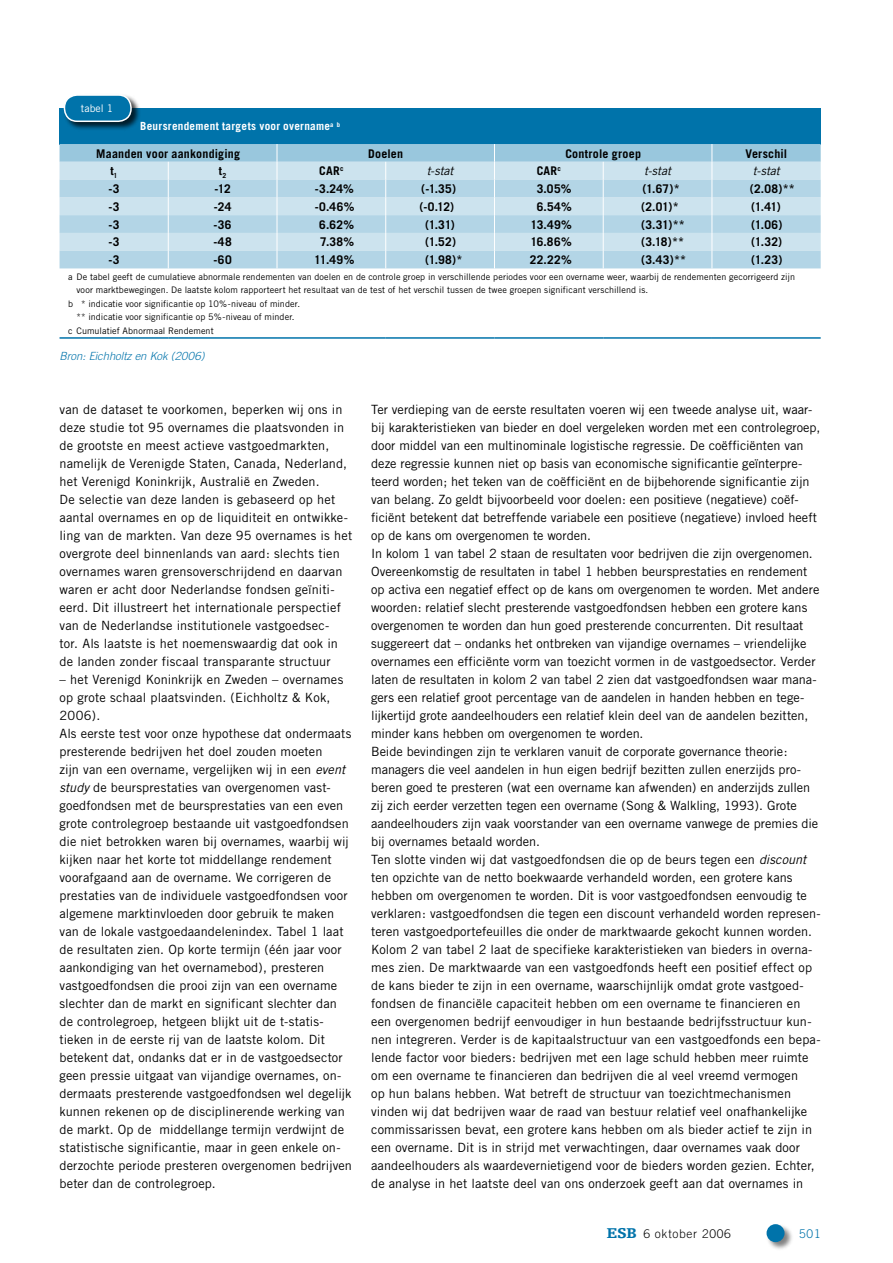
<style>
.page{position:relative;width:893px;height:1263px;background:#fff}
.page>*{position:absolute;margin:0;border:0;box-sizing:border-box;transform-origin:0 0}
.t1{font:12.75px/18px "Trade Gothic";letter-spacing:.005em;color:#000}
.t2{font:700 12px "Trade Gothic";letter-spacing:.02em;color:#000}
.t3{font:italic 12px "Trade Gothic";letter-spacing:-.005em;color:#000}
.t4{font:300 12px "Trade Gothic";letter-spacing:.06em;color:#000}
.t5{font:300 12px "Trade Gothic";color:#0073aa}
.t6{font:700 11.25px "Trade Gothic";letter-spacing:.02em;color:#fff}
.t7{font:italic 300 11.25px "Trade Gothic";color:#0073aa}
.t8{font:10.5px "Trade Gothic";color:#fff}
.t9{font:9px "Trade Gothic";letter-spacing:.01em;color:#000}
.s1{font-style:italic}
.s2{font-family:"Egyptienne F";font-weight:900;font-size:15px;color:#0073aa}
</style>
<div class="page">
<div style="left:766px;top:1223px;width:28px;height:29px;background:#000;opacity:.5"></div>
<div style="left:766px;top:1224px;width:18px;height:18px;background:#0073aa;border-radius:50%"></div>
<div style="left:60px;top:108px;width:761px;height:36px;background:#0073aa"></div>
<hr style="left:60px;top:337px;width:108px;height:2px;background:#0073aa">
<hr style="left:168px;top:337px;width:109px;height:2px;background:#0073aa">
<hr style="left:277px;top:337px;width:109px;height:2px;background:#0073aa">
<hr style="left:386px;top:337px;width:108px;height:2px;background:#0073aa">
<hr style="left:494px;top:337px;width:109px;height:2px;background:#0073aa">
<hr style="left:603px;top:337px;width:109px;height:2px;background:#0073aa">
<hr style="left:712px;top:337px;width:109px;height:2px;background:#0073aa">
<svg style="left:60px;top:144px;width:761px;height:124px;background:#bad9e8"></svg>
<div style="left:63px;top:93px;width:78px;height:39px;background:#000;opacity:.75"></div>
<div style="left:64px;top:95px;width:67px;height:26px;background:#0073aa;border-radius:13px"></div>
<div style="left:64px;top:94px;width:68px;height:28px;border:2px solid #fff;border-radius:13px"></div>
<p class="t8" style="left:81px;top:102px;width:34px">tabel 1</p>
<p class="t6" style="left:140px;top:119px;width:201px">Beursrendement targets voor overname<sup>a</sup> <sup>b</sup></p>
<p class="t2" style="left:96px;top:146px;width:145px">Maanden voor aankondiging</p>
<p class="t2" style="left:368px;top:146px;width:36px">Doelen</p>
<p class="t2" style="left:565px;top:146px;width:77px">Controle groep</p>
<p class="t2" style="left:745px;top:146px;width:43px">Verschil</p>
<p class="t2" style="left:110px;top:164px;width:9px">t<sub>1</sub></p>
<p class="t2" style="left:219px;top:164px;width:9px">t<sub>2</sub></p>
<p class="t2" style="left:319px;top:164px;width:26px">CAR<sup>c</sup></p>
<p class="t3" style="left:427px;top:164px;width:28px">t-stat</p>
<p class="t2" style="left:537px;top:164px;width:26px">CAR<sup>c</sup></p>
<p class="t3" style="left:644px;top:164px;width:28px">t-stat</p>
<p class="t3" style="left:753px;top:164px;width:28px">t-stat</p>
<p class="t2" style="left:108px;top:181px;width:13px">-3</p>
<p class="t2" style="left:215px;top:181px;width:18px">-12</p>
<p class="t2" style="left:315px;top:181px;width:40px">-3.24%</p>
<p class="t2" style="left:421px;top:181px;width:36px">(-1.35)</p>
<p class="t2" style="left:537px;top:181px;width:36px">3.05%</p>
<p class="t2" style="left:642px;top:181px;width:39px">(1.67)*</p>
<p class="t2" style="left:750px;top:181px;width:46px">(2.08)**</p>
<p class="t2" style="left:108px;top:199px;width:13px">-3</p>
<p class="t2" style="left:214px;top:199px;width:19px">-24</p>
<p class="t2" style="left:315px;top:199px;width:41px">-0.46%</p>
<p class="t2" style="left:419px;top:199px;width:36px">(-0.12)</p>
<p class="t2" style="left:537px;top:199px;width:37px">6.54%</p>
<p class="t2" style="left:641px;top:199px;width:39px">(2.01)*</p>
<p class="t2" style="left:751px;top:199px;width:31px">(1.41)</p>
<p class="t2" style="left:108px;top:217px;width:13px">-3</p>
<p class="t2" style="left:214px;top:217px;width:20px">-36</p>
<p class="t2" style="left:319px;top:217px;width:36px">6.62%</p>
<p class="t2" style="left:425px;top:217px;width:31px">(1.31)</p>
<p class="t2" style="left:530px;top:217px;width:43px">13.49%</p>
<p class="t2" style="left:641px;top:217px;width:45px">(3.31)**</p>
<p class="t2" style="left:751px;top:217px;width:33px">(1.06)</p>
<p class="t2" style="left:108px;top:235px;width:13px">-3</p>
<p class="t2" style="left:213px;top:235px;width:20px">-48</p>
<p class="t2" style="left:320px;top:235px;width:35px">7.38%</p>
<p class="t2" style="left:425px;top:235px;width:32px">(1.52)</p>
<p class="t2" style="left:530px;top:235px;width:43px">16.86%</p>
<p class="t2" style="left:641px;top:235px;width:44px">(3.18)**</p>
<p class="t2" style="left:751px;top:235px;width:32px">(1.32)</p>
<p class="t2" style="left:108px;top:253px;width:13px">-3</p>
<p class="t2" style="left:214px;top:253px;width:20px">-60</p>
<p class="t2" style="left:314px;top:253px;width:42px">11.49%</p>
<p class="t2" style="left:425px;top:253px;width:39px">(1.98)*</p>
<p class="t2" style="left:530px;top:253px;width:43px">22.22%</p>
<p class="t2" style="left:641px;top:253px;width:46px">(3.43)**</p>
<p class="t2" style="left:751px;top:253px;width:33px">(1.23)</p>
<p class="t9" style="left:68px;top:271px;width:729px">a De tabel geeft de cumulatieve abnormale rendementen van doelen en de controle groep in verschillende periodes voor een overname weer, waarbij de rendementen gecorrigeerd zijn</p>
<p class="t9" style="left:77px;top:285px;width:573px">voor marktbewegingen. De laatste kolom rapporteert het resultaat van de test of het verschil tussen de twee groepen significant verschillend is.</p>
<p class="t9" style="left:68px;top:298px;width:234px">b * indicatie voor significantie op 10%-niveau of minder.</p>
<p class="t9" style="left:77px;top:312px;width:220px">** indicatie voor significantie op 5%-niveau of minder.</p>
<p class="t9" style="left:68px;top:325px;width:147px">c Cumulatief Abnormaal Rendement</p>
<p class="t7" style="left:60px;top:349px;width:147px">Bron: Eichholtz en Kok (2006)</p>
<p class="t1" style="left:60px;top:400px;width:294px">van de dataset te voorkomen, beperken wij ons in deze studie tot 95 overnames die plaatsvonden in de grootste en meest actieve vastgoedmarkten, namelijk de Verenigde Staten, Canada, Nederland, het Verenigd Koninkrijk, Australië en Zweden.<br>De selectie van deze landen is gebaseerd op het aantal overnames en op de liquiditeit en ontwikke&shy;ling van de markten. Van deze 95 overnames is het overgrote deel binnenlands van aard: slechts tien overnames waren grensoverschrijdend en daarvan waren er acht door Nederlandse fondsen geïniti&shy;eerd. Dit illustreert het internationale perspectief van de Nederlandse institutionele vastgoedsec-<br>tor. Als laatste is het noemenswaardig dat ook in de landen zonder fiscaal transparante structuur</p>
<p class="t1" style="left:60px;top:670px;width:294px">– het Verenigd Koninkrijk en Zweden – overnames op grote schaal plaatsvinden. (Eichholtz &amp; Kok, 2006).<br>Als eerste test voor onze hypothese dat ondermaats presterende bedrijven het doel zouden moeten<br>zijn van een overname, vergelijken wij in een <span class="s1">event study</span> de beursprestaties van overgenomen vast&shy;goedfondsen met de beursprestaties van een even grote controlegroep bestaande uit vastgoedfondsen die niet betrokken waren bij overnames, waarbij wij kijken naar het korte tot middellange rendement voorafgaand aan de overname. We corrigeren de prestaties van de individuele vastgoedfondsen voor algemene marktinvloeden door gebruik te maken van de lokale vastgoedaandelenindex. Tabel 1 laat de resultaten zien. Op korte termijn (één jaar voor aankondiging van het overnamebod), presteren vastgoedfondsen die prooi zijn van een overname slechter dan de markt en significant slechter dan de controlegroep, hetgeen blijkt uit de t-statis&shy;tieken in de eerste rij van de laatste kolom. Dit betekent dat, ondanks dat er in de vastgoedsector geen pressie uitgaat van vijandige overnames, on&shy;dermaats presterende vastgoedfondsen wel degelijk kunnen rekenen op de disciplinerende werking van de markt. Op de middellange termijn verdwijnt de statistische significantie, maar in geen enkele on&shy;derzochte periode presteren overgenomen bedrijven beter dan de controlegroep.</p>
<p class="t1" style="left:371px;top:400px;width:451px">Ter verdieping van de eerste resultaten voeren wij een tweede analyse uit, waar&shy;bij karakteristieken van bieder en doel vergeleken worden met een controlegroep, door middel van een multinominale logis-tische regressie. De coëfficiënten van deze regressie kunnen niet op basis van economische significantie geïnterpre&shy;teerd worden; het teken van de coëfficiënt en de bijbehorende significantie zijn van belang. Zo geldt bijvoorbeeld voor doelen: een positieve (negatieve) coëf&shy;ficiënt betekent dat betreffende variabele een positieve (negatieve) invloed heeft op de kans om overgenomen te worden.<br>In kolom 1 van tabel 2 staan de resultaten voor bedrijven die zijn overgenomen.<br>Overeenkomstig de resultaten in tabel 1 hebben beursprestaties en rendement op activa een negatief effect op de kans om overgenomen te worden. Met andere woorden: relatief slecht presterende vastgoedfondsen hebben een grotere kans overgenomen te worden dan hun goed presterende concurrenten. Dit resultaat suggereert dat – ondanks het ontbreken van vijandige overnames – vriendelijke overnames een efficiënte vorm van toezicht vormen in de vastgoedsector. Verder laten de resultaten in kolom 2 van tabel 2 zien dat vastgoedfondsen waar mana&shy;gers een relatief groot percentage van de aandelen in handen hebben en tege&shy;lijkertijd grote aandeelhouders een relatief klein deel van de aandelen bezitten, minder kans hebben om overgenomen te worden.<br>Beide bevindingen zijn te verklaren vanuit de corporate governance theorie: managers die veel aandelen in hun eigen bedrijf bezitten zullen enerzijds pro&shy;beren goed te presteren (wat een overname kan afwenden) en anderzijds zullen zij zich eerder verzetten tegen een overname (Song &amp; Walkling, 1993). Grote aandeelhouders zijn vaak voorstander van een overname vanwege de premies die bij overnames betaald worden.<br>Ten slotte vinden wij dat vastgoedfondsen die op de beurs tegen een <span class="s1">discount </span>ten opzichte van de netto boekwaarde verhandeld worden, een grotere kans hebben om overgenomen te worden. Dit is voor vastgoedfondsen eenvoudig te verklaren: vastgoedfondsen die tegen een discount verhandeld worden represen&shy;teren vastgoedportefeuilles die onder de marktwaarde gekocht kunnen worden.<br>Kolom 2 van tabel 2 laat de specifieke karakteristieken van bieders in overna&shy;mes zien. De marktwaarde van een vastgoedfonds heeft een positief effect op de kans bieder te zijn in een overname, waarschijnlijk omdat grote vastgoed&shy;fondsen de financiële capaciteit hebben om een overname te financieren en een overgenomen bedrijf eenvoudiger in hun bestaande bedrijfsstructuur kun&shy;nen integreren. Verder is de kapitaalstructuur van een vastgoedfonds een bepa&shy;lende factor voor bieders: bedrijven met een lage schuld hebben meer ruimte om een overname te financieren dan bedrijven die al veel vreemd vermogen<br>op hun balans hebben. Wat betreft de structuur van toezichtmechanismen vinden wij dat bedrijven waar de raad van bestuur relatief veel onafhankelijke commissarissen bevat, een grotere kans hebben om als bieder actief te zijn in een overname. Dit is in strijd met verwachtingen, daar overnames vaak door aandeelhouders als waardevernietigend voor de bieders worden gezien. Echter, de analyse in het laatste deel van ons onderzoek geeft aan dat overnames in</p>
<p class="t4" style="left:607px;top:1226px;width:126px"><span class="s2">ESB</span> 6 oktober 2006</p>
<p class="t5" style="left:799px;top:1226px;width:23px">501</p>
</div>
